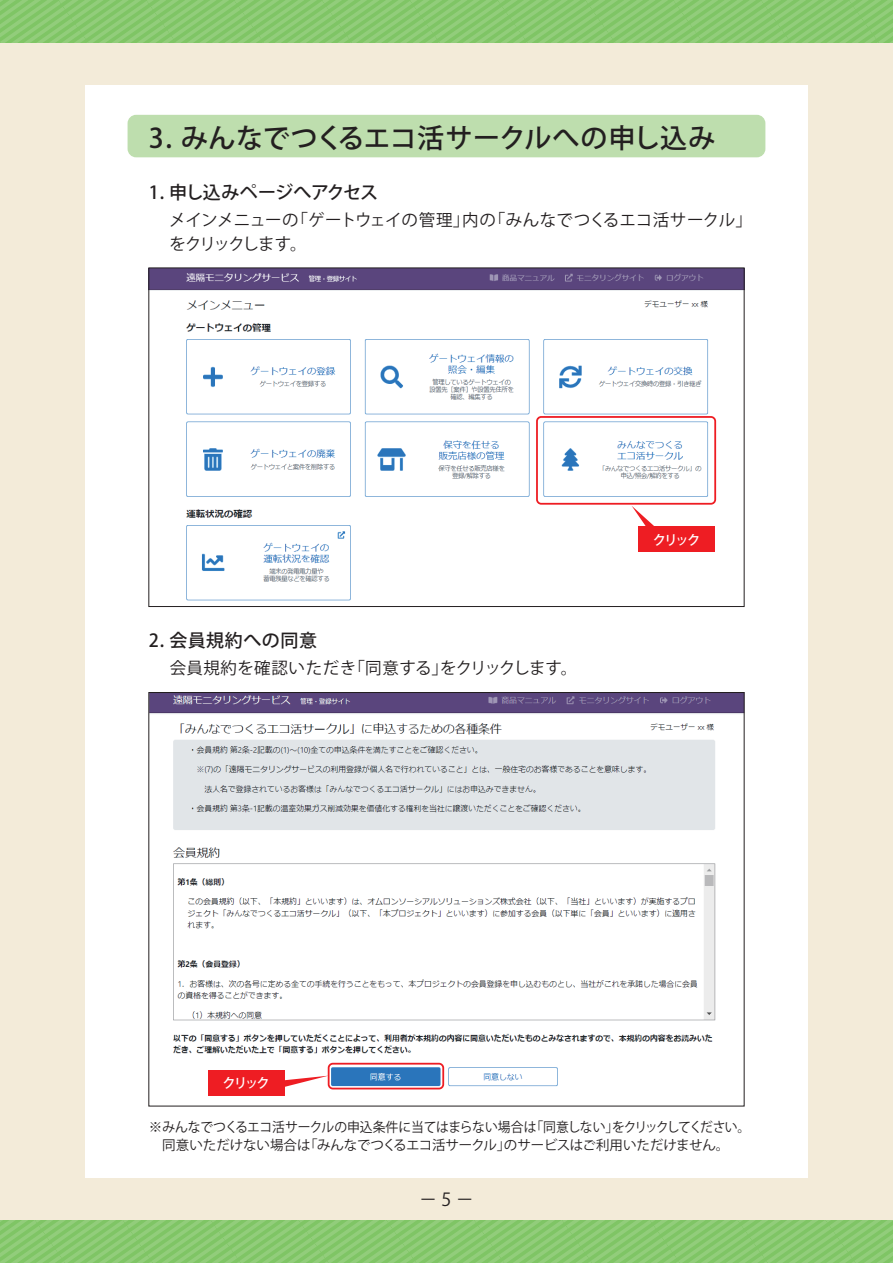
<style>
.page{position:relative;width:893px;height:1263px;background:#f3ebd9}
.page>*{position:absolute;margin:0;border:0;box-sizing:border-box;transform-origin:0 0}
.t1{font:500 27px "Koz Go Pro";letter-spacing:.01em;color:#231f20}
.t2{font:500 18px "Koz Go Pro";letter-spacing:-.03em;color:#231f20}
.t3{font:500 18px "Koz Go Pro";letter-spacing:.02em;color:#231f20}
.t4{font:18px "Koz Go Pro";color:#231f20}
.t5{font:16.5px/24px "Koz Go Pro";letter-spacing:-.005em;color:#231f20}
.t6{font:16.5px "Koz Go Pro";letter-spacing:.02em;color:#231f20}
.t7{font:13.5px/18px "Koz Go Pro";letter-spacing:-.02em;color:#231f20;text-align:center}
.t8{font:500 13.5px "Koz Go Pro";letter-spacing:-.16em;color:#fff}
</style>
<div class="page">
<div style="left:0;top:0;width:893px;height:43px;background:#88c96f"></div>
<div style="left:0;top:1220px;width:893px;height:43px;background:#88c96f"></div>
<div style="left:85px;top:85px;width:723px;height:1093px;background:#fff"></div>
<img style="left:150px;top:269px;width:592px;height:332px">
<img style="left:150px;top:694px;width:592px;height:396px">
<div style="left:611px;top:721px;width:108px;height:13px;background:#fff"></div>
<img style="left:640px;top:718px;width:82px;height:19px">
<div style="left:128px;top:115px;width:637px;height:42px;background:#bedeae;border-radius:9px"></div>
<div style="left:536px;top:416px;width:180px;height:89px;border:2px solid #ee1d23;border-radius:4px"></div>
<div style="left:328px;top:1063px;width:116px;height:26px;border:2px solid #ee1d23;border-radius:4px"></div>
<div style="left:639px;top:526px;width:76px;height:26px;background:#ee1d23"></div>
<svg style="left:632px;top:506px;width:28px;height:26px"></svg>
<div style="left:208px;top:1070px;width:77px;height:26px;background:#ee1d23"></div>
<svg style="left:285px;top:1076px;width:44px;height:12px"></svg>
<h1 class="t1" style="left:149px;top:120px;width:568px">3. みんなでつくるエコ活サークルへの申し込み</h1>
<h2 class="t2" style="left:149px;top:181px;width:231px">1. 申し込みページへアクセス</h2>
<p class="t5" style="left:169px;top:209px;width:584px">メインメニューの「ゲートウェイの管理」内の「みんなでつくるエコ活サークル」をクリックします。</p>
<h2 class="t3" style="left:149px;top:629px;width:170px">2. 会員規約への同意</h2>
<p class="t6" style="left:170px;top:657px;width:409px">会員規約を確認いただき「同意する」をクリックします。</p>
<p class="t8" style="left:653px;top:531px;width:49px">クリック</p>
<p class="t8" style="left:222px;top:1074px;width:49px">クリック</p>
<p class="t7" style="left:149px;top:1118px;width:603px">※みんなでつくるエコ活サークルの申込条件に当てはまらない場合は「同意しない」をクリックしてください。同意いただけない場合は「みんなでつくるエコ活サークル」のサービスはご利用いただけません。</p>
<h2 class="t4" style="left:419px;top:1188px;width:56px">－5－</h2>
</div>
